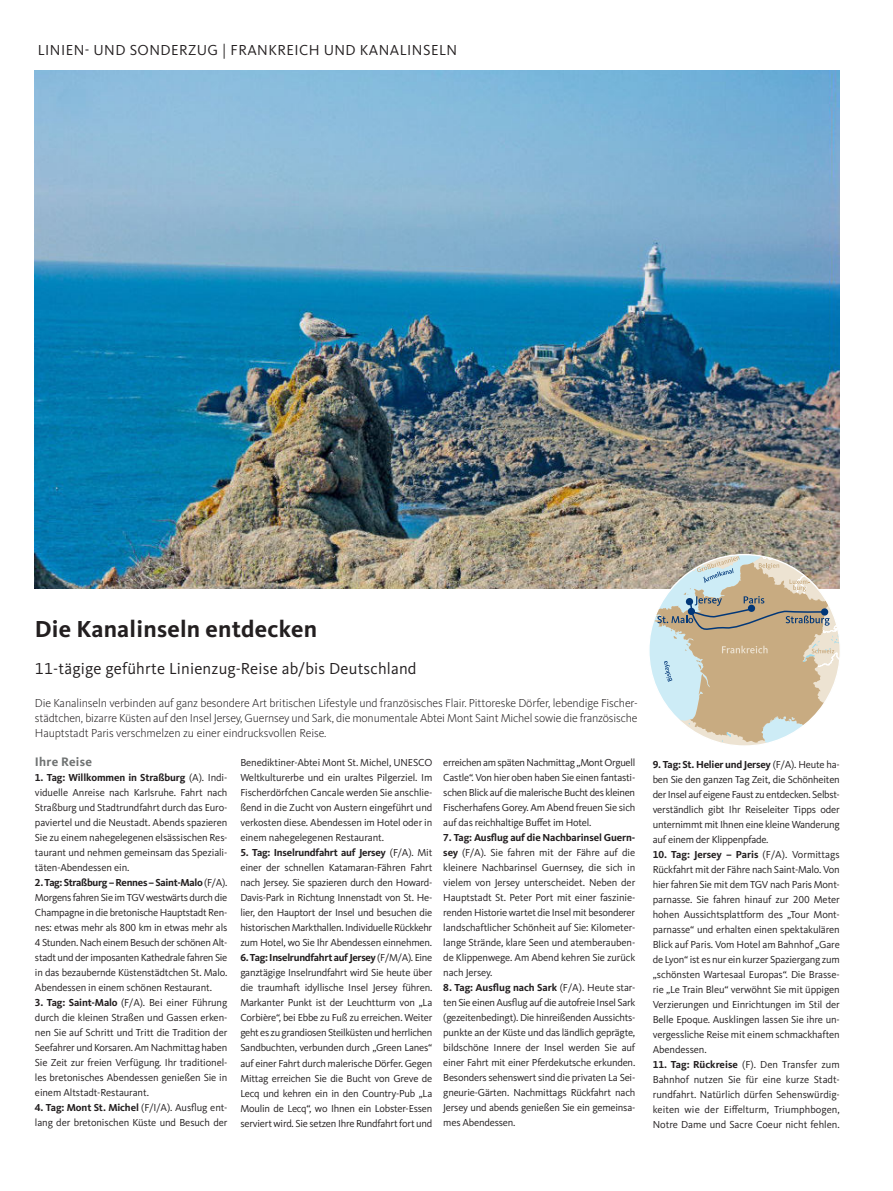
<style>
.page{position:relative;width:893px;height:1191px;background:#fff}
.page>*{position:absolute;margin:0;border:0;box-sizing:border-box;transform-origin:0 0}
.t1{font:700 24px "Kievit Pro";letter-spacing:.01em;color:#231f20}
.t2{font:16.5px "Kievit Pro";letter-spacing:.01em;color:#231f20}
.t3{font:15px "Kievit Pro";letter-spacing:.03em;color:#231f20}
.t4{font:700 12.75px "Kievit Pro";letter-spacing:.02em;color:#6f7272}
.t5{font:300 12px/15px "Kievit OT";letter-spacing:-.01em;color:#231f20;text-align:justify}
.t6{font:10.5px/15px "Kievit Pro";letter-spacing:-.015em;color:#231f20;text-align:justify}
.s1{font-weight:700}
</style>
<div class="page">
<img style="left:35px;top:70px;width:805px;height:518px">
<svg style="left:649px;top:554px;width:191px;height:192px;background:#ccc3af"></svg>
<h3 class="t3" style="left:38px;top:43px;width:421px">LINIEN- UND SONDERZUG | FRANKREICH UND KANALINSELN</h3>
<h1 class="t1" style="left:35px;top:620px;width:284px">Die Kanalinseln entdecken</h1>
<h2 class="t2" style="left:35px;top:660px;width:383px">11-tägige geführte Linienzug-Reise ab/bis Deutschland</h2>
<p class="t5" style="left:35px;top:697px;width:604px">Die Kanalinseln verbinden auf ganz besondere Art britischen Lifestyle und französisches Flair. Pittoreske Dörfer, lebendige Fischer&shy;städtchen, bizarre Küsten auf den Insel Jersey, Guernsey und Sark, die monumentale Abtei Mont Saint Michel sowie die französische Hauptstadt Paris verschmelzen zu einer eindrucksvollen Reise.</p>
<p class="t4" style="left:35px;top:756px;width:59px">Ihre Reise</p>
<p class="t6" style="left:35px;top:770px;width:194px"><span class="s1">1. Tag: Willkommen in Straßburg</span> (A). Indi&shy;viduelle Anreise nach Karlsruhe. Fahrt nach Straßburg und Stadtrundfahrt durch das Euro&shy;paviertel und die Neustadt. Abends spazieren Sie zu einem nahegelegenen elsässischen Res&shy;taurant und nehmen gemeinsam das Speziali&shy;täten-Abendessen ein.</p>
<p class="t6" style="left:35px;top:875px;width:194px"><span class="s1">2. Tag: Straßburg – Rennes – Saint-Malo</span> (F/A).<br>Morgens fahren Sie im TGV westwärts durch die Champagne in die bretonische Hauptstadt Ren&shy;nes: etwas mehr als 800 km in etwas mehr als 4 Stunden. Nach einem Besuch der schönen Alt&shy;stadt und der imposanten Kathedrale fahren Sie in das bezaubernde Küstenstädtchen St. Malo.<br>Abendessen in einem schönen Restaurant.</p>
<p class="t6" style="left:35px;top:995px;width:194px"><span class="s1">3. Tag: Saint-Malo</span> (F/A). Bei einer Führung durch die kleinen Straßen und Gassen erken&shy;nen Sie auf Schritt und Tritt die Tradition der Seefahrer und Korsaren. Am Nachmittag haben Sie Zeit zur freien Verfügung. Ihr traditionel&shy;les bretonisches Abendessen genießen Sie in einem Altstadt-Restaurant.</p>
<p class="t6" style="left:35px;top:1100px;width:194px"><span class="s1">4. Tag: Mont St. Michel</span> (F/I/A). Ausflug ent&shy;lang der bretonischen Küste und Besuch der</p>
<p class="t6" style="left:443px;top:755px;width:193px">erreichen am späten Nachmittag „Mont Orguell Castle“. Von hier oben haben Sie einen fantasti&shy;schen Blick auf die malerische Bucht des kleinen Fischerhafens Gorey. Am Abend freuen Sie sich auf das reichhaltige Buffet im Hotel.</p>
<p class="t6" style="left:443px;top:830px;width:193px"><span class="s1">7. Tag: Ausflug auf die Nachbarinsel Guern&shy;sey</span> (F/A). Sie fahren mit der Fähre auf die kleinere Nachbarinsel Guernsey, die sich in vielem von Jersey unterscheidet. Neben der Hauptstadt St. Peter Port mit einer faszinie&shy;renden Historie wartet die Insel mit besonderer landschaftlicher Schönheit auf Sie: Kilometer&shy;lange Strände, klare Seen und atemberauben&shy;de Klippenwege. Am Abend kehren Sie zurück nach Jersey.</p>
<p class="t6" style="left:443px;top:980px;width:194px"><span class="s1">8. Tag: Ausflug nach Sark</span> (F/A). Heute star&shy;ten Sie einen Ausflug auf die autofreie Insel Sark (gezeitenbedingt). Die hinreißenden Aussichts&shy;punkte an der Küste und das ländlich geprägte, bildschöne Innere der Insel werden Sie auf einer Fahrt mit einer Pferdekutsche erkunden.<br>Besonders sehenswert sind die privaten La Sei&shy;gneurie-Gärten. Nachmittags Rückfahrt nach Jersey und abends genießen Sie ein gemeinsa&shy;mes Abendessen.</p>
<p class="t6" style="left:240px;top:756px;width:193px">Benediktiner-Abtei Mont St. Michel, UNESCO Weltkulturerbe und ein uraltes Pilgerziel. Im Fischerdörfchen Cancale werden Sie anschlie&shy;ßend in die Zucht von Austern eingeführt und verkosten diese. Abendessen im Hotel oder in einem nahegelegenen Restaurant.</p>
<p class="t6" style="left:240px;top:846px;width:194px"><span class="s1">5. Tag: Inselrundfahrt auf Jersey</span> (F/A). Mit einer der schnellen Katamaran-Fähren Fahrt nach Jersey. Sie spazieren durch den Howard-Davis-Park in Richtung Innenstadt von St. He&shy;lier, den Hauptort der Insel und besuchen die historischen Markthallen. Individuelle Rückkehr zum Hotel, wo Sie Ihr Abendessen einnehmen.</p>
<p class="t6" style="left:240px;top:951px;width:194px"><span class="s1">6. Tag: Inselrundfahrt auf Jersey</span> (F/M/A). Eine ganztägige Inselrundfahrt wird Sie heute über die traumhaft idyllische Insel Jersey führen.<br>Markanter Punkt ist der Leuchtturm von „La Corbière“, bei Ebbe zu Fuß zu erreichen. Weiter geht es zu grandiosen Steilküsten und herrlichen Sandbuchten, verbunden durch „Green Lanes“ auf einer Fahrt durch malerische Dörfer. Gegen Mittag erreichen Sie die Bucht von Greve de Lecq und kehren ein in den Country-Pub „La Moulin de Lecq“, wo Ihnen ein Lobster-Essen serviert wird. Sie setzen Ihre Rundfahrt fort und</p>
<p class="t6" style="left:653px;top:757px;width:189px"><span class="s1">9. Tag: St. Helier und Jersey</span> (F/A). Heute ha&shy;ben Sie den ganzen Tag Zeit, die Schönheiten der Insel auf eigene Faust zu entdecken. Selbst&shy;verständlich gibt Ihr Reiseleiter Tipps oder unternimmt mit Ihnen eine kleine Wanderung auf einem der Klippenpfade.</p>
<p class="t6" style="left:653px;top:847px;width:189px"><span class="s1">10. Tag: Jersey – Paris</span> (F/A). Vormittags Rückfahrt mit der Fähre nach Saint-Malo. Von hier fahren Sie mit dem TGV nach Paris Mont&shy;parnasse. Sie fahren hinauf zur 200 Meter hohen Aussichtsplattform des „Tour Mont&shy;parnasse“ und erhalten einen spektakulären Blick auf Paris. Vom Hotel am Bahnhof „Gare de Lyon“ ist es nur ein kurzer Spaziergang zum „schönsten Wartesaal Europas“. Die Brasse&shy;rie „Le Train Bleu“ verwöhnt Sie mit üppigen Verzierungen und Einrichtungen im Stil der Belle Epoque. Ausklingen lassen Sie ihre un&shy;vergessliche Reise mit einem schmackhaften Abendessen.</p>
<p class="t6" style="left:653px;top:1057px;width:189px"><span class="s1">11. Tag: Rückreise</span> (F). Den Transfer zum Bahnhof nutzen Sie für eine kurze Stadt&shy;rundfahrt. Natürlich dürfen Sehenswürdig&shy;keiten wie der Eiffelturm, Triumphbogen, Notre Dame und Sacre Coeur nicht fehlen.</p>
</div>
